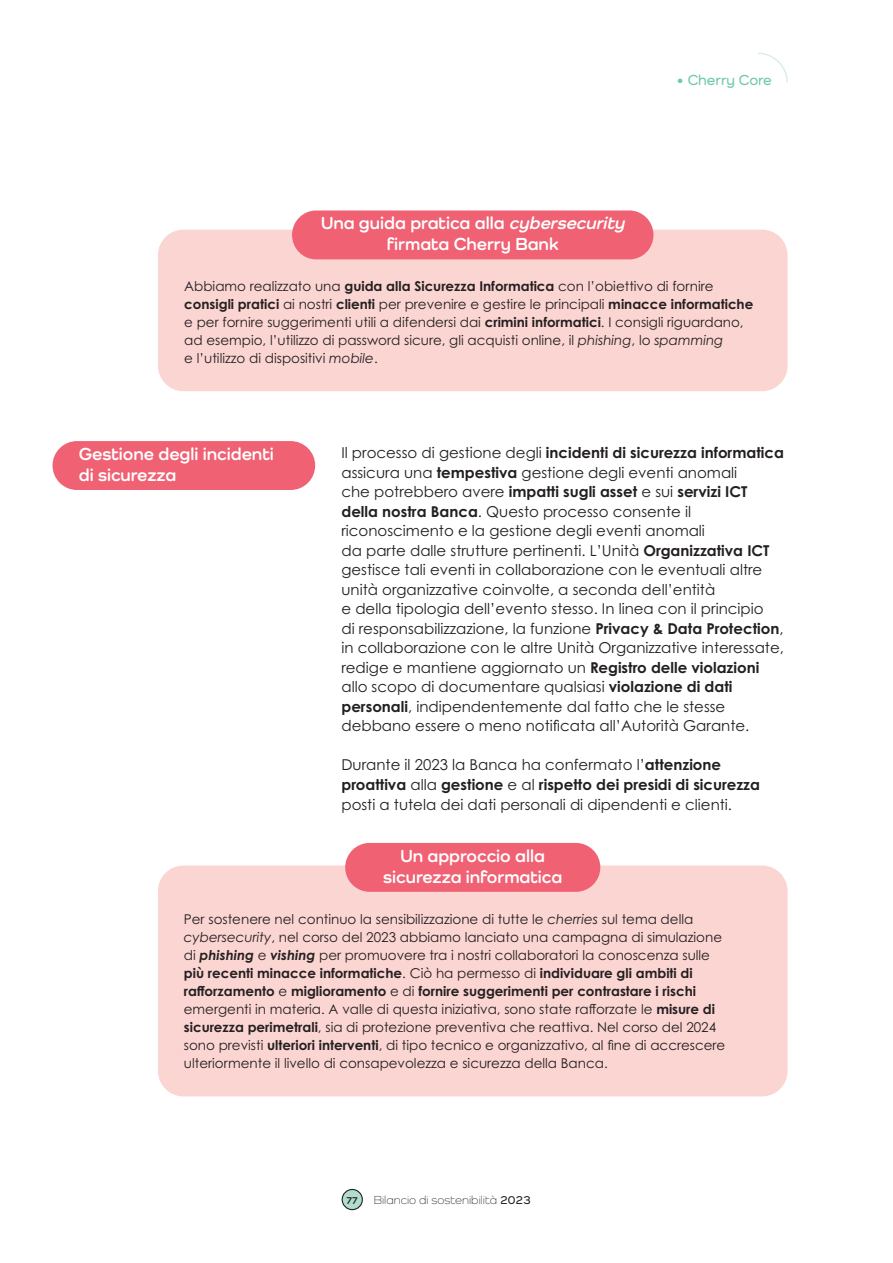
<style>
.page{position:relative;width:893px;height:1263px;background:#fff}
.page>*{position:absolute;margin:0;border:0;box-sizing:border-box;transform-origin:0 0}
.t1{font:700 18px/21px "Como";color:#fff;text-align:center}
.t2{font:15px/19.5px "Century Gothic Pro";color:#231f20}
.t3{font:600 15px "Como";color:#74c8ae}
.t4{font:13.5px/18px "Century Gothic Pro";color:#231f20}
.t5{font:300 12px "Como";color:#231f20}
.t6{font:700 10.5px "Como";color:#231f20;scale:.9 1}
.s1{font-style:italic}
.s2{font-weight:700}
.s3{font-weight:700;font-style:italic}
.s4{font-weight:600}
</style>
<div class="page">
<svg style="left:758px;top:52px;width:30px;height:31px"></svg>
<div style="left:158px;top:230px;width:629px;height:161px;background:#fbd5d2;border-radius:26px"></div>
<div style="left:292px;top:210px;width:361px;height:49px;background:#f06173;border-radius:24px"></div>
<div style="left:53px;top:441px;width:262px;height:49px;background:#f06173;border-radius:24px"></div>
<div style="left:158px;top:865px;width:629px;height:231px;background:#fbd5d2;border-radius:26px"></div>
<div style="left:345px;top:843px;width:255px;height:49px;background:#f06173;border-radius:24px"></div>
<div style="left:342px;top:1189px;width:20px;height:20px;background:#b0ddcd;border-radius:50%"></div>
<div style="left:342px;top:1189px;width:21px;height:21px;border:1px solid #231f20;border-radius:50%"></div>
<h1 class="t1" style="left:321px;top:212px;width:309px">Una guida pratica alla <span class="s1">cybersecurity </span>firmata Cherry Bank</h1>
<p class="t3" style="left:677px;top:71px;width:97px">• Cherry Core</p>
<p class="t4" style="left:184px;top:277px;width:571px">Abbiamo realizzato una <span class="s2">guida alla Sicurezza Informatica</span> con l’obiettivo di fornire <span class="s2">consigli pratici</span> ai nostri <span class="s2">clienti</span> per prevenire e gestire le principali <span class="s2">minacce informatiche </span>e per fornire suggerimenti utili a difendersi dai <span class="s2">crimini informatici</span>. I consigli riguardano, ad esempio, l’utilizzo di password sicure, gli acquisti online, il <span class="s1">phishing</span>, lo <span class="s1">spamming<br></span>e l’utilizzo di dispositivi <span class="s1">mobile</span>.</p>
<h1 class="t1" style="left:79px;top:443px;width:197px;text-align:left">Gestione degli incidenti di sicurezza</h1>
<p class="t2" style="left:341px;top:443px;width:444px">Il processo di gestione degli <span class="s2">incidenti di sicurezza informatica </span>assicura una <span class="s2">tempestiva</span> gestione degli eventi anomali<br>che potrebbero avere <span class="s2">impatti sugli asset</span> e sui <span class="s2">servizi ICT della nostra Banca</span>. Questo processo consente il riconoscimento e la gestione degli eventi anomali<br>da parte dalle strutture pertinenti. L’Unità <span class="s2">Organizzativa ICT </span>gestisce tali eventi in collaborazione con le eventuali altre unità organizzative coinvolte, a seconda dell’entità<br>e della tipologia dell’evento stesso. In linea con il principio<br>di responsabilizzazione, la funzione <span class="s2">Privacy &amp; Data Protection</span>, in collaborazione con le altre Unità Organizzative interessate, redige e mantiene aggiornato un <span class="s2">Registro delle violazioni </span>allo scopo di documentare qualsiasi <span class="s2">violazione di dati personali</span>, indipendentemente dal fatto che le stesse debbano essere o meno notificata all’Autorità Garante.</p>
<p class="t2" style="left:341px;top:755px;width:420px">Durante il 2023 la Banca ha confermato l’<span class="s2">attenzione proattiva</span> alla <span class="s2">gestione</span> e al <span class="s2">rispetto dei presidi di sicurezza </span>posti a tutela dei dati personali di dipendenti e clienti.</p>
<h1 class="t1" style="left:383px;top:845px;width:181px">Un approccio alla sicurezza informatica</h1>
<p class="t4" style="left:184px;top:910px;width:543px">Per sostenere nel continuo la sensibilizzazione di tutte le <span class="s1">cherries</span> sul tema della <span class="s1">cybersecurity</span>, nel corso del 2023 abbiamo lanciato una campagna di simulazione di <span class="s3">phishing</span> e <span class="s3">vishing</span> per promuovere tra i nostri collaboratori la conoscenza sulle <span class="s2">più recenti minacce informatiche</span>. Ciò ha permesso di <span class="s2">individuare gli ambiti di rafforzamento</span> e <span class="s2">miglioramento</span> e di <span class="s2">fornire suggerimenti per contrastare i rischi </span>emergenti in materia. A valle di questa iniziativa, sono state rafforzate le <span class="s2">misure di sicurezza perimetrali</span>, sia di protezione preventiva che reattiva. Nel corso del 2024 sono previsti <span class="s2">ulteriori interventi</span>, di tipo tecnico e organizzativo, al fine di accrescere ulteriormente il livello di consapevolezza e sicurezza della Banca.</p>
<p class="t6" style="left:346px;top:1194px;width:14px">77</p>
<p class="t5" style="left:374px;top:1193px;width:158px">Bilancio di sostenibilità <span class="s4">2023</span></p>
</div>
